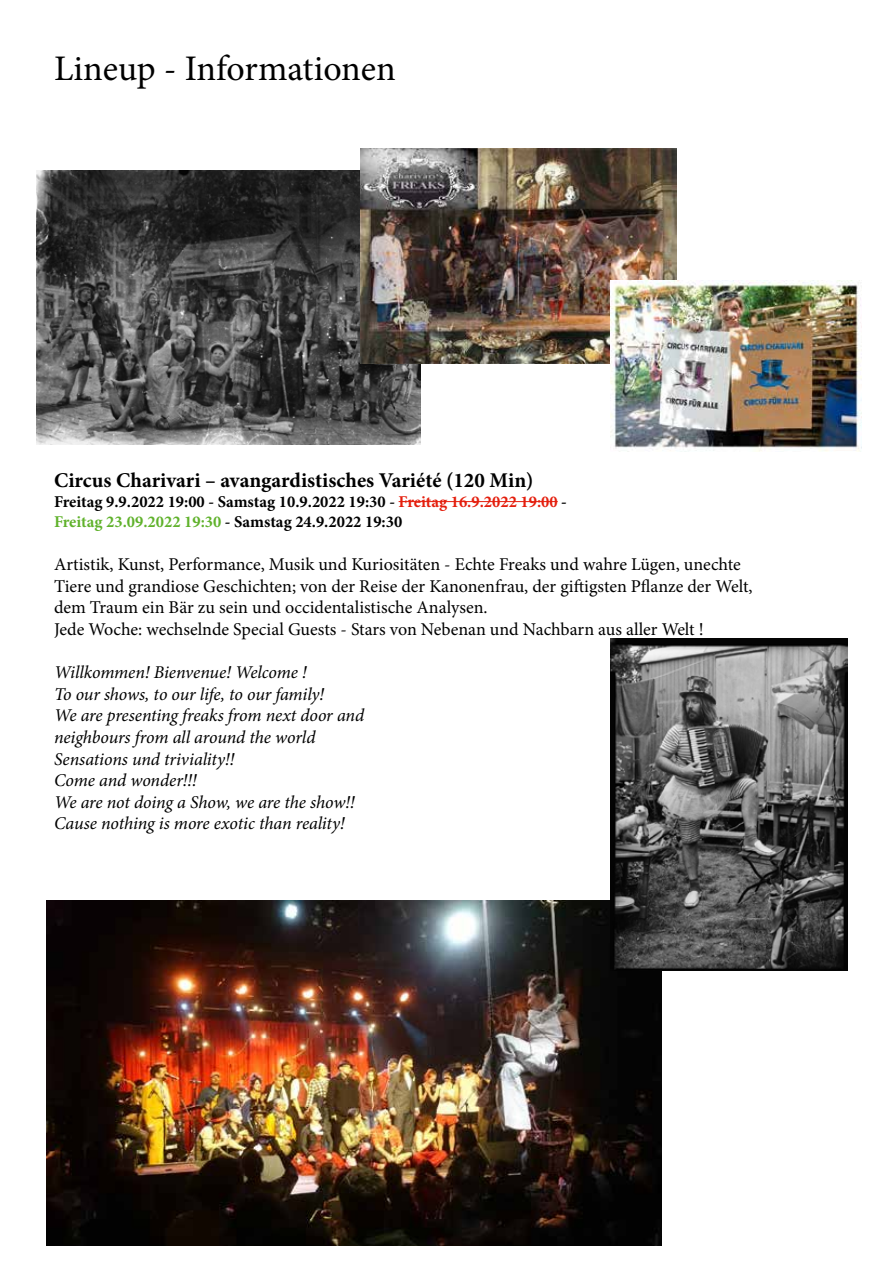
<style>
.page{position:relative;width:893px;height:1263px;background:#fff}
.page>*{position:absolute;margin:0;border:0;box-sizing:border-box;transform-origin:0 0}
.t1{font:36px "Minion Pro";letter-spacing:-.005em;color:#000}
.t2{font:700 21px "Minion Pro";color:#000}
.t3{font:18px/21.6px "Minion Pro";color:#000}
.t4{font:italic 18px/21.6px "Minion Pro";letter-spacing:-.01em;color:#000}
.t5{font:700 16.5px/19.8px "Minion Pro";color:#000}
.s1{color:#e41e0d}
.s2{color:#60b22c}
</style>
<div class="page">
<hr style="left:399px;top:501px;width:159px;height:1px;background:#e41e0d">
<img style="left:37px;top:170px;width:384px;height:274px">
<img style="left:360px;top:149px;width:316px;height:215px">
<img style="left:47px;top:900px;width:614px;height:346px">
<img style="left:611px;top:639px;width:237px;height:331px">
<img style="left:611px;top:281px;width:250px;height:171px">
<h1 class="t1" style="left:54px;top:45px;width:343px">Lineup - Informationen</h1>
<p class="t2" style="left:54px;top:466px;width:481px">Circus Charivari – avangardistisches Variété (120 Min)</p>
<p class="t5" style="left:54px;top:492px;width:514px">Freitag 9.9.2022 19:00 - Samstag 10.9.2022 19:30 - <span class="s1">Freitag 16.9.2022 19:00</span> -<br><span class="s2">Freitag 23.09.2022 19:30</span> - Samstag 24.9.2022 19:30</p>
<p class="t3" style="left:54px;top:554px;width:700px">Artistik, Kunst, Performance, Musik und Kuriositäten - Echte Freaks und wahre Lügen, unechte Tiere und grandiose Geschichten; von der Reise der Kanonenfrau, der giftigsten Pflanze der Welt, dem Traum ein Bär zu sein und occidentalistische Analysen.<br>Jede Woche: wechselnde Special Guests - Stars von Nebenan und Nachbarn aus aller Welt !</p>
<p class="t4" style="left:54px;top:661px;width:312px">Willkommen! Bienvenue! Welcome !<br>To our shows, to our life, to our family!<br>We are presenting freaks from next door and neighbours from all around the world Sensations und triviality!!<br>Come and wonder!!!<br>We are not doing a Show, we are the show!!<br>Cause nothing is more exotic than reality!</p>
</div>
